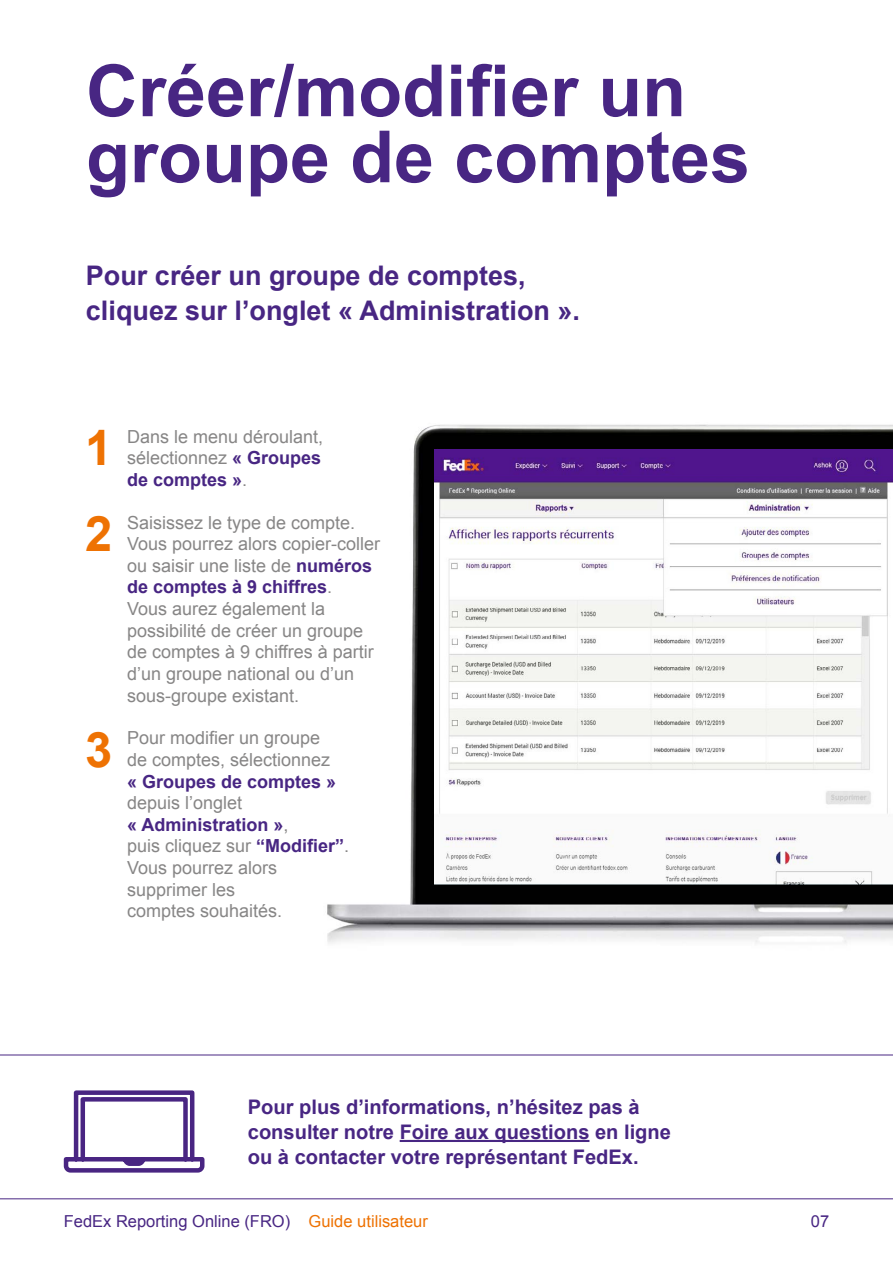
<style>
.page{position:relative;width:893px;height:1263px;background:#fff}
.page>*{position:absolute;margin:0;border:0;box-sizing:border-box;transform-origin:0 0}
.t1{font:700 72px/66px "Arial";color:#482683}
.t2{font:700 48.9px/86.1px "Arial";color:#ee7203}
.t3{font:700 27px/34.5px "Arial";color:#482683}
.t4{font:700 20.1px/25px "Arial";color:#482683}
.t5{font:18px/21.6px "Arial";color:#878686}
.t6{font:700 18px "Arial";color:#482683}
.t7{font:16.5px "Arial";color:#482683}
.s1{font-weight:700;color:#482683}
.s2{color:#ee7203}
</style>
<div class="page">
<hr style="left:0;top:1198px;width:893px;height:1px;background:#482683">
<img style="left:327px;top:424px;width:566px;height:519px">
<img style="left:434px;top:449px;width:459px;height:435px">
<hr style="left:0;top:1054px;width:893px;height:1px;background:#482683">
<hr style="left:400px;top:1140px;width:189px;height:2px;background:#482683">
<svg style="left:63px;top:1090px;width:142px;height:83px"></svg>
<h1 class="t1" style="left:86px;top:60px;width:666px">Créer/modifier un groupe de comptes</h1>
<h3 class="t3" style="left:86px;top:260px;width:496px">Pour créer un groupe de comptes, cliquez sur l’onglet « Administration ».</h3>
<h2 class="t2" style="left:85px;top:406px;width:29px">1<br>2</h2>
<h2 class="t2" style="left:85px;top:708px;width:29px">3</h2>
<p class="t5" style="left:127px;top:426px;width:198px;text-align:justify">Dans le menu déroulant, sélectionnez <span class="s1">« Groupes de comptes »</span>.</p>
<p class="t5" style="left:127px;top:512px;width:255px">Saisissez le type de compte.<br>Vous pourrez alors copier-coller ou saisir une liste de <span class="s1">numéros de comptes à 9 chiffres</span>.<br>Vous aurez également la possibilité de créer un groupe de comptes à 9 chiffres à partir d’un groupe national ou d’un sous-groupe existant.</p>
<p class="t5" style="left:127px;top:727px;width:205px">Pour modifier un groupe de comptes, sélectionnez</p>
<p class="t6" style="left:127px;top:769px;width:211px">« Groupes de comptes »</p>
<p class="t5" style="left:127px;top:792px;width:224px">depuis l’onglet<br><span class="s1">« Administration »</span>,<br>puis cliquez sur <span class="s1">“Modifier”</span>.<br>Vous pourrez alors supprimer les<br>comptes souhaités.</p>
<p class="t4" style="left:248px;top:1095px;width:425px">Pour plus d’informations, n’hésitez pas à consulter notre Foire aux questions en ligne ou à contacter votre représentant FedEx.</p>
<p class="t7" style="left:64px;top:1210px;width:366px">FedEx Reporting Online (FRO) <span class="s2">Guide utilisateur</span></p>
<p class="t7" style="left:811px;top:1210px;width:20px">07</p>
</div>
